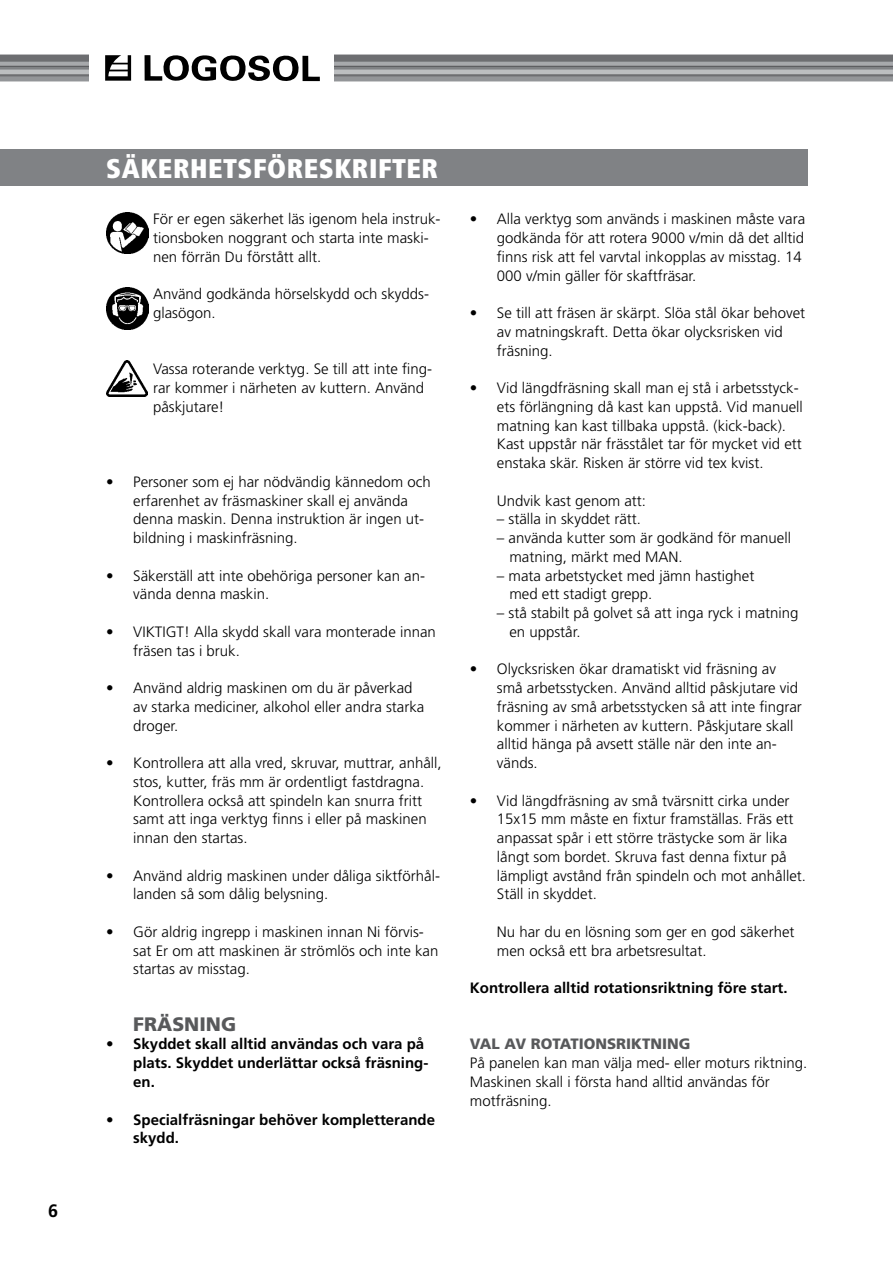
<style>
.page{position:relative;width:893px;height:1263px;background:#fff}
.page>*{position:absolute;margin:0;border:0;box-sizing:border-box;transform-origin:0 0}
.t1{font:900 condensed 27px "Frutiger";letter-spacing:.02em;color:#fff}
.t2{font:900 19.5px "Frutiger";color:#58595b}
.t3{font:700 18px "Frutiger";color:#000}
.t4{font:300 15px/18.8px "Frutiger";color:#000}
.t5{font:700 15px/18.8px "Frutiger";color:#000}
.t6{font:900 15px "Frutiger";color:#58595b}
</style>
<div class="page">
<div style="left:0;top:55px;width:893px;height:7px;background:#6d6e71"></div>
<svg style="left:0;top:62px;width:893px;height:4px;background:#a2a4a7"></svg>
<hr style="left:0;top:66px;width:893px;height:1px;background:#58595b">
<hr style="left:0;top:67px;width:893px;height:3px;background:#808285">
<hr style="left:0;top:70px;width:893px;height:4px;background:#bcbec0">
<svg style="left:0;top:76px;width:893px;height:5px;background:#8f9194"></svg>
<hr style="left:0;top:74px;width:893px;height:2px;background:#6d6e71">
<div style="left:89px;top:0;width:245px;height:102px;background:#fff"></div>
<svg style="left:145px;top:55px;width:175px;height:26px"></svg>
<svg style="left:105px;top:55px;width:26px;height:26px"></svg>
<div style="left:0;top:149px;width:808px;height:36px;background:#808285"></div>
<img style="left:106px;top:287px;width:42px;height:42px">
<img style="left:106px;top:212px;width:42px;height:42px">
<img style="left:106px;top:360px;width:41px;height:36px">
<p class="t3" style="left:48px;top:1200px;width:12px">6</p>
<h1 class="t1" style="left:106px;top:152px;width:333px">SÄKERHETSFÖRESKRIFTER</h1>
<p class="t4" style="left:153px;top:210px;width:289px">För er egen säkerhet läs igenom hela instruk&shy;tionsboken noggrant och starta inte maski&shy;nen förrän Du förstått allt.</p>
<p class="t4" style="left:153px;top:285px;width:277px">Använd godkända hörselskydd och skydds&shy;glasögon.</p>
<p class="t4" style="left:153px;top:360px;width:280px">Vassa roterande verktyg. Se till att inte fing&shy;rar kommer i närheten av kuttern. Använd påskjutare!</p>
<p class="t4" style="left:133px;top:472px;width:299px;text-indent:-27px">• Personer som ej har nödvändig kännedom och erfarenhet av fräsmaskiner skall ej använda denna maskin. Denna instruktion är ingen ut&shy;bildning i maskinfräsning.</p>
<p class="t4" style="left:133px;top:566px;width:293px;text-indent:-27px">• Säkerställ att inte obehöriga personer kan an&shy;vända denna maskin.</p>
<p class="t4" style="left:133px;top:622px;width:304px;text-indent:-27px">• VIKTIGT! Alla skydd skall vara monterade innan fräsen tas i bruk.</p>
<p class="t4" style="left:133px;top:679px;width:293px;text-indent:-27px">• Använd aldrig maskinen om du är påverkad av starka mediciner, alkohol eller andra starka droger.</p>
<p class="t4" style="left:133px;top:754px;width:310px;text-indent:-27px">• Kontrollera att alla vred, skruvar, muttrar, anhåll, stos, kutter, fräs mm är ordentligt fastdragna.<br>Kontrollera också att spindeln kan snurra fritt samt att inga verktyg finns i eller på maskinen innan den startas.</p>
<p class="t4" style="left:133px;top:866px;width:308px;text-indent:-27px">• Använd aldrig maskinen under dåliga siktförhål&shy;landen så som dålig belysning.</p>
<p class="t4" style="left:133px;top:922px;width:307px;text-indent:-27px">• Gör aldrig ingrepp i maskinen innan Ni förvis&shy;sat Er om att maskinen är strömlös och inte kan startas av misstag.</p>
<h2 class="t2" style="left:133px;top:1012px;width:104px">FRÄSNING</h2>
<p class="t5" style="left:133px;top:1035px;width:297px;text-indent:-27px">• Skyddet skall alltid användas och vara på plats. Skyddet underlättar också fräsning&shy;en.</p>
<p class="t5" style="left:133px;top:1110px;width:303px;text-indent:-27px">• Specialfräsningar behöver kompletterande skydd.</p>
<p class="t4" style="left:497px;top:210px;width:310px;text-indent:-27px">• Alla verktyg som används i maskinen måste vara godkända för att rotera 9000 v/min då det alltid finns risk att fel varvtal inkopplas av misstag. 14<br>000 v/min gäller för skaftfräsar.</p>
<p class="t4" style="left:497px;top:304px;width:310px;text-indent:-27px">• Se till att fräsen är skärpt. Slöa stål ökar behovet av matningskraft. Detta ökar olycksrisken vid fräsning.</p>
<p class="t4" style="left:497px;top:379px;width:307px;text-indent:-27px">• Vid längdfräsning skall man ej stå i arbetsstyck&shy;ets förlängning då kast kan uppstå. Vid manuell matning kan kast tillbaka uppstå. (kick-back).<br>Kast uppstår när frässtålet tar för mycket vid ett enstaka skär. Risken är större vid tex kvist.</p>
<p class="t4" style="left:497px;top:491px;width:151px">Undvik kast genom att:</p>
<p class="t4" style="left:497px;top:510px;width:146px">– ställa in skyddet rätt.</p>
<p class="t4" style="left:509px;top:529px;width:283px;text-indent:-13px">– använda kutter som är godkänd för manuell matning, märkt med MAN.</p>
<p class="t4" style="left:509px;top:566px;width:246px;text-indent:-13px">– mata arbetstycket med jämn hastighet med ett stadigt grepp.</p>
<p class="t4" style="left:509px;top:604px;width:291px;text-indent:-13px">– stå stabilt på golvet så att inga ryck i matning en uppstår.</p>
<p class="t4" style="left:497px;top:660px;width:307px;text-indent:-27px">• Olycksrisken ökar dramatiskt vid fräsning av små arbetsstycken. Använd alltid påskjutare vid fräsning av små arbetsstycken så att inte fingrar kommer i närheten av kuttern. Påskjutare skall alltid hänga på avsett ställe när den inte an&shy;vänds.</p>
<p class="t4" style="left:497px;top:791px;width:311px;text-indent:-27px">• Vid längdfräsning av små tvärsnitt cirka under 15x15 mm måste en fixtur framställas. Fräs ett anpassat spår i ett större trästycke som är lika långt som bordet. Skruva fast denna fixtur på lämpligt avstånd från spindeln och mot anhållet.<br>Ställ in skyddet.</p>
<p class="t4" style="left:497px;top:922px;width:299px">Nu har du en lösning som ger en god säkerhet men också ett bra arbetsresultat.</p>
<p class="t5" style="left:470px;top:978px;width:319px">Kontrollera alltid rotationsriktning före start.</p>
<p class="t6" style="left:470px;top:1035px;width:222px">VAL AV ROTATIONSRIKTNING</p>
<p class="t4" style="left:470px;top:1054px;width:339px">På panelen kan man välja med- eller moturs riktning.<br>Maskinen skall i första hand alltid användas för motfräsning.</p>
</div>
